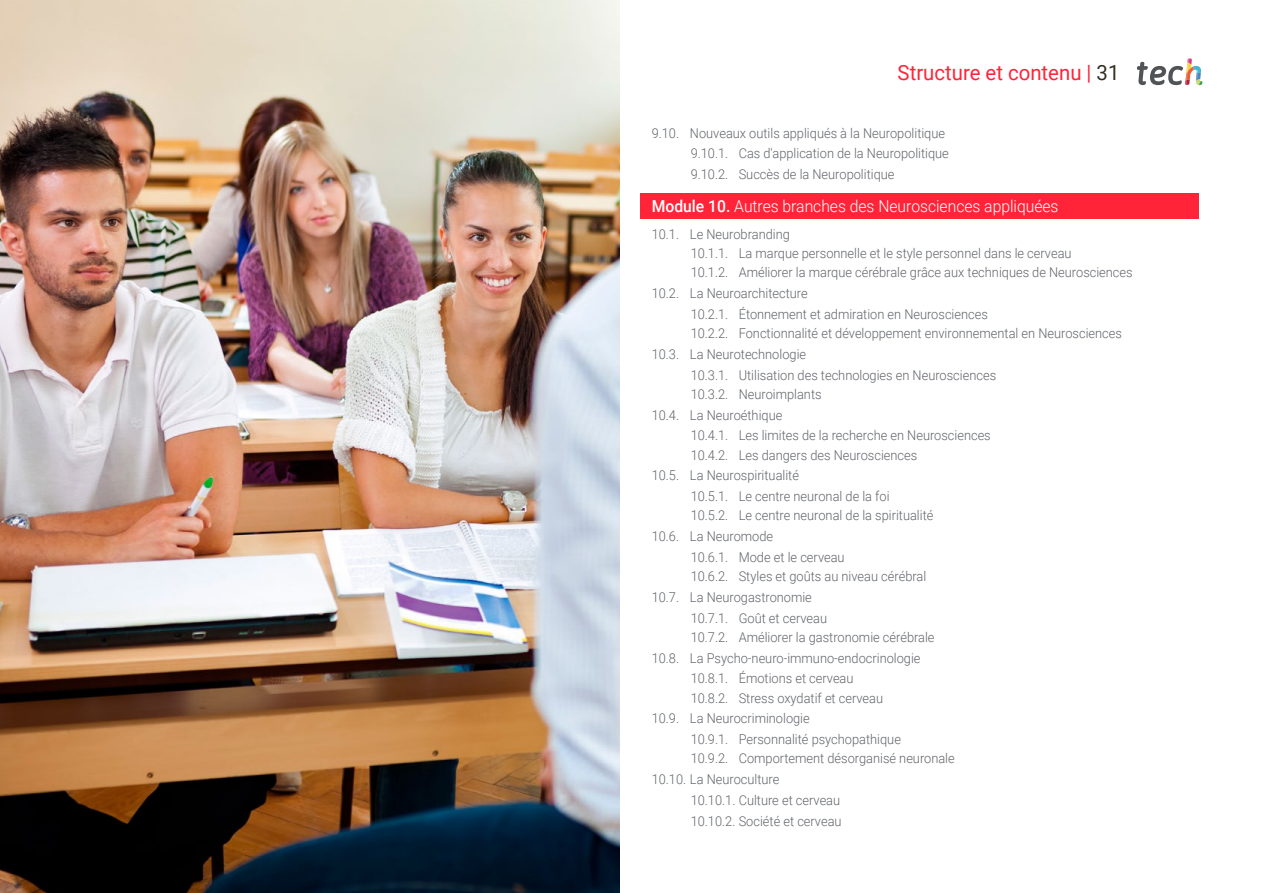
<style>
.page{position:relative;width:1263px;height:893px;background:#fff}
.page>*{position:absolute;margin:0;border:0;box-sizing:border-box;transform-origin:0 0}
.t1{font:21px "Roboto";color:#ff2438}
.t2{font:300 16.5px "Roboto";color:#fff;scale:.95 1}
.t3{font:300 13.5px/20.7px "Roboto";color:#61646a;scale:.95 1}
.s1{color:#312e20}
.s2{font-weight:500}
</style>
<div class="page">
<div style="left:641px;top:193px;width:558px;height:26px;background:#ff2438"></div>
<svg style="left:1137px;top:58px;width:65px;height:28px"></svg>
<img style="left:0;top:0;width:620px;height:893px">
<h1 class="t1" style="left:898px;top:57px;width:223px">Structure et contenu | <span class="s1">31</span></h1>
<p class="t3" style="left:691px;top:122px;width:273px;text-indent:-39px">9.10. Nouveaux outils appliqués à la Neuropolitique<br>9.10.1. Cas d'application de la Neuropolitique<br>9.10.2. Succès de la Neuropolitique</p>
<p class="t2" style="left:652px;top:195px;width:430px"><span class="s2">Module 10.</span> Autres branches des Neurosciences appliquées</p>
<p class="t3" style="left:691px;top:225px;width:467px;line-height:18.9px;text-indent:-39px">10.1. Le Neurobranding<br>10.1.1. La marque personnelle et le style personnel dans le cerveau<br>10.1.2. Améliorer la marque cérébrale grâce aux techniques de Neurosciences</p>
<p class="t3" style="left:691px;top:282px;width:314px;text-indent:-39px">10.2. La Neuroarchitecture<br>10.2.1. Étonnement et admiration en Neurosciences</p>
<p class="t3" style="left:691px;top:322px;width:455px">10.2.2. Fonctionnalité et développement environnemental en Neurosciences</p>
<p class="t3" style="left:652px;top:343px;width:164px">10.3. La Neurotechnologie</p>
<p class="t3" style="left:691px;top:364px;width:323px">10.3.1. Utilisation des technologies en Neurosciences</p>
<p class="t3" style="left:652px;top:383px;width:180px;text-indent:39px">10.3.2. Neuroimplants<br>10.4. La Neuroéthique</p>
<p class="t3" style="left:691px;top:425px;width:317px;line-height:19.2px">10.4.1. Les limites de la recherche en Neurosciences<br>10.4.2. Les dangers des Neurosciences</p>
<p class="t3" style="left:691px;top:465px;width:211px;text-indent:-39px">10.5. La Neurospiritualité<br>10.5.1. Le centre neuronal de la foi</p>
<p class="t3" style="left:691px;top:505px;width:257px">10.5.2. Le centre neuronal de la spiritualité</p>
<p class="t3" style="left:652px;top:525px;width:129px">10.6. La Neuromode</p>
<p class="t3" style="left:691px;top:546px;width:164px">10.6.1. Mode et le cerveau</p>
<p class="t3" style="left:691px;top:565px;width:249px">10.6.2. Styles et goûts au niveau cérébral</p>
<p class="t3" style="left:652px;top:586px;width:170px">10.7. La Neurogastronomie</p>
<p class="t3" style="left:691px;top:607px;width:145px">10.7.1. Goût et cerveau</p>
<p class="t3" style="left:691px;top:626px;width:258px">10.7.2. Améliorer la gastronomie cérébrale</p>
<p class="t3" style="left:652px;top:647px;width:285px">10.8. La Psycho-neuro-immuno-endocrinologie</p>
<p class="t3" style="left:691px;top:668px;width:173px">10.8.1. Émotions et cerveau</p>
<p class="t3" style="left:652px;top:687px;width:245px;text-indent:39px">10.8.2. Stress oxydatif et cerveau<br>10.9. La Neurocriminologie</p>
<p class="t3" style="left:691px;top:729px;width:279px;line-height:19.2px">10.9.1. Personnalité psychopathique<br>10.9.2. Comportement désorganisé neuronale</p>
<p class="t3" style="left:691px;top:768px;width:160px;text-indent:-39px">10.10. La Neuroculture<br>10.10.1. Culture et cerveau<br>10.10.2. Société et cerveau</p>
</div>
